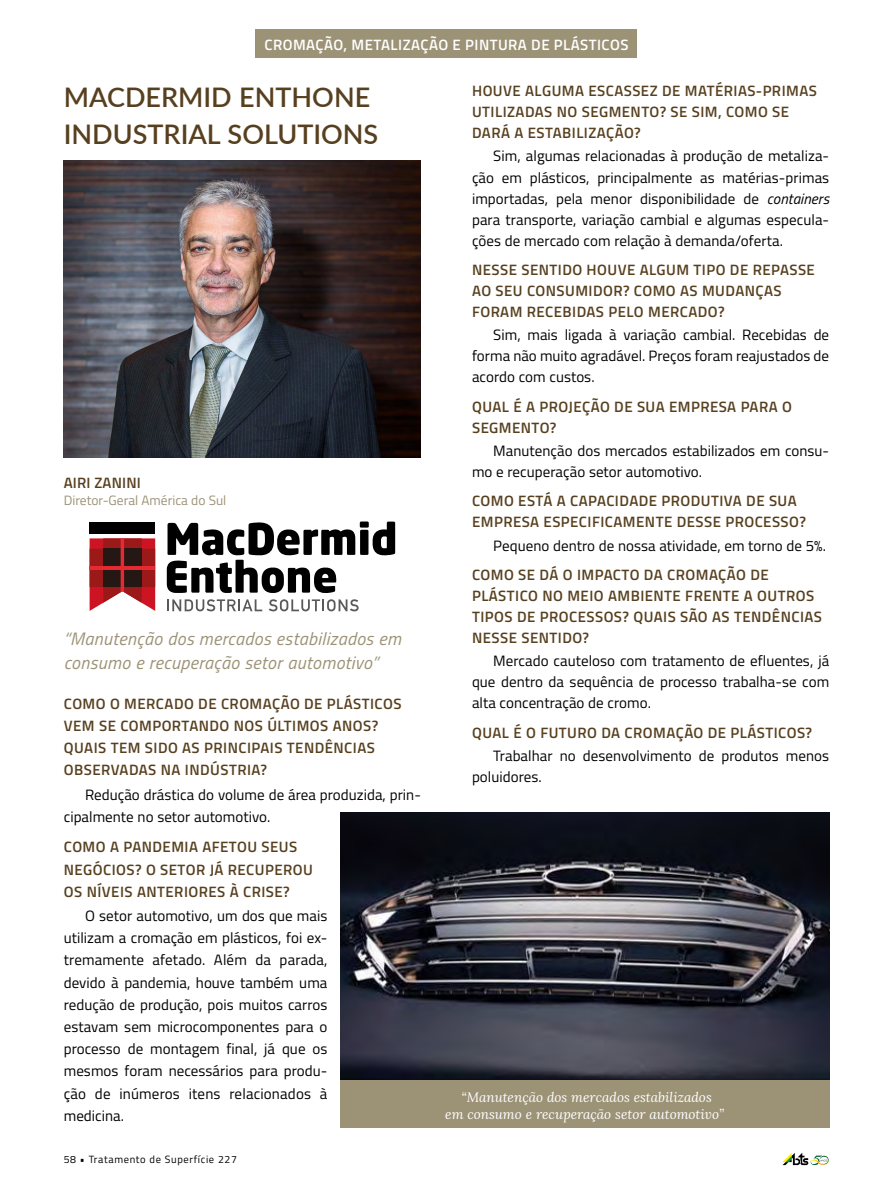
<style>
.page{position:relative;width:893px;height:1191px;background:#fff}
.page>*{position:absolute;margin:0;border:0;box-sizing:border-box;transform-origin:0 0}
.t1{font:600 27px/36.8px "Lato";color:#57401f}
.t2{font:italic 18px/24.8px "Titillium";letter-spacing:.02em;color:#9c9276}
.t3{font:15px/22.2px "Titillium";letter-spacing:.005em;color:#000;text-align:justify}
.t4{font:600 15px/21px "Titillium";letter-spacing:.03em;color:#57401f}
.t5{font:600 15px "Titillium";letter-spacing:.03em;color:#fff}
.t6{font:600 15px "Titillium";letter-spacing:.01em;color:#57401f}
.t7{font:italic 13.5px/16.2px "Lora";color:#fff;text-align:center}
.t8{font:13.5px "Titillium";color:#9c9276}
.t9{font:10.5px "Titillium";letter-spacing:.06em;color:#000}
.s1{font-style:italic}
</style>
<div class="page">
<div style="left:256px;top:30px;width:381px;height:28px;background:#9c9276"></div>
<img style="left:64px;top:160px;width:356px;height:298px">
<svg style="left:90px;top:538px;width:65px;height:73px;background:#99393c"></svg>
<div style="left:90px;top:522px;width:65px;height:12px;background:#000"></div>
<svg style="left:167px;top:521px;width:228px;height:72px"></svg>
<svg style="left:167px;top:599px;width:95px;height:12px"></svg>
<svg style="left:269px;top:599px;width:90px;height:12px"></svg>
<svg style="left:782px;top:1152px;width:47px;height:13px"></svg>
<img style="left:340px;top:812px;width:489px;height:268px">
<div style="left:340px;top:1080px;width:489px;height:47px;background:#9c9276"></div>
<p class="t5" style="left:264px;top:33px;width:366px">CROMAÇÃO, METALIZAÇÃO E PINTURA DE PLÁSTICOS</p>
<h1 class="t1" style="left:64px;top:77px;width:316px">MACDERMID ENTHONE<br>INDUSTRIAL SOLUTIONS</h1>
<p class="t4" style="left:472px;top:80px;width:346px">HOUVE ALGUMA ESCASSEZ DE MATÉRIAS-PRIMAS<br>UTILIZADAS NO SEGMENTO? SE SIM, COMO SE<br>DARÁ A ESTABILIZAÇÃO?</p>
<p class="t3" style="left:472px;top:145px;width:359px;line-height:21px;text-indent:21px">Sim, algumas relacionadas à produção de metaliza&shy;ção em plásticos, principalmente as matérias-primas importadas, pela menor disponibilidade de <span class="s1">containers </span>para transporte, variação cambial e algumas especula&shy;ções de mercado com relação à demanda/oferta.</p>
<p class="t4" style="left:472px;top:258px;width:344px">NESSE SENTIDO HOUVE ALGUM TIPO DE REPASSE<br>AO SEU CONSUMIDOR? COMO AS MUDANÇAS<br>FORAM RECEBIDAS PELO MERCADO?</p>
<p class="t3" style="left:472px;top:324px;width:359px;line-height:21px;text-indent:21px">Sim, mais ligada à variação cambial. Recebidas de forma não muito agradável. Preços foram reajustados de acordo com custos.</p>
<p class="t4" style="left:472px;top:395px;width:321px">QUAL É A PROJEÇÃO DE SUA EMPRESA PARA O<br>SEGMENTO?</p>
<p class="t3" style="left:472px;top:439px;width:359px;line-height:21px;text-indent:21px">Manutenção dos mercados estabilizados em consu&shy;mo e recuperação setor automotivo.</p>
<p class="t4" style="left:472px;top:490px;width:335px">COMO ESTÁ A CAPACIDADE PRODUTIVA DE SUA<br>EMPRESA ESPECIFICAMENTE DESSE PROCESSO?</p>
<p class="t3" style="left:493px;top:533px;width:334px">Pequeno dentro de nossa atividade, em torno de 5%.</p>
<p class="t4" style="left:472px;top:563px;width:351px">COMO SE DÁ O IMPACTO DA CROMAÇÃO DE PLÁSTICO NO MEIO AMBIENTE FRENTE A OUTROS TIPOS DE PROCESSOS? QUAIS SÃO AS TENDÊNCIAS NESSE SENTIDO?</p>
<p class="t3" style="left:472px;top:649px;width:359px;line-height:21px;text-indent:21px">Mercado cauteloso com tratamento de efluentes, já que dentro da sequência de processo trabalha-se com alta concentração de cromo.</p>
<p class="t4" style="left:472px;top:721px;width:342px">QUAL É O FUTURO DA CROMAÇÃO DE PLÁSTICOS?</p>
<p class="t3" style="left:472px;top:744px;width:359px;line-height:21px;text-indent:21px">Trabalhar no desenvolvimento de produtos menos poluidores.</p>
<p class="t6" style="left:64px;top:471px;width:78px">AIRI ZANINI</p>
<p class="t8" style="left:64px;top:490px;width:164px">Diretor-Geral América do Sul</p>
<p class="t2" style="left:64px;top:625px;width:339px">“Manutenção dos mercados estabilizados em consumo e recuperação setor automotivo”</p>
<p class="t4" style="left:64px;top:691px;width:339px;line-height:22.2px">COMO O MERCADO DE CROMAÇÃO DE PLÁSTICOS VEM SE COMPORTANDO NOS ÚLTIMOS ANOS?<br>QUAIS TEM SIDO AS PRINCIPAIS TENDÊNCIAS OBSERVADAS NA INDÚSTRIA?</p>
<p class="t3" style="left:64px;top:782px;width:359px;text-indent:21px">Redução drástica do volume de área produzida, prin&shy;cipalmente no setor automotivo.</p>
<p class="t4" style="left:64px;top:835px;width:251px;line-height:22.2px">COMO A PANDEMIA AFETOU SEUS<br>NEGÓCIOS? O SETOR JÁ RECUPEROU<br>OS NÍVEIS ANTERIORES À CRISE?</p>
<p class="t3" style="left:64px;top:904px;width:265px;text-indent:21px">O setor automotivo, um dos que mais utilizam a cromação em plásticos, foi ex&shy;tremamente afetado. Além da parada, devido à pandemia, houve também uma redução de produção, pois muitos carros estavam sem microcomponentes para o processo de montagem final, já que os mesmos foram necessários para produ&shy;ção de inúmeros itens relacionados à medicina.</p>
<p class="t7" style="left:445px;top:1089px;width:280px">“Manutenção dos mercados estabilizados<br>em consumo e recuperação setor automotivo”</p>
<p class="t9" style="left:64px;top:1151px;width:175px">58 • Tratamento de Superfície 227</p>
</div>
